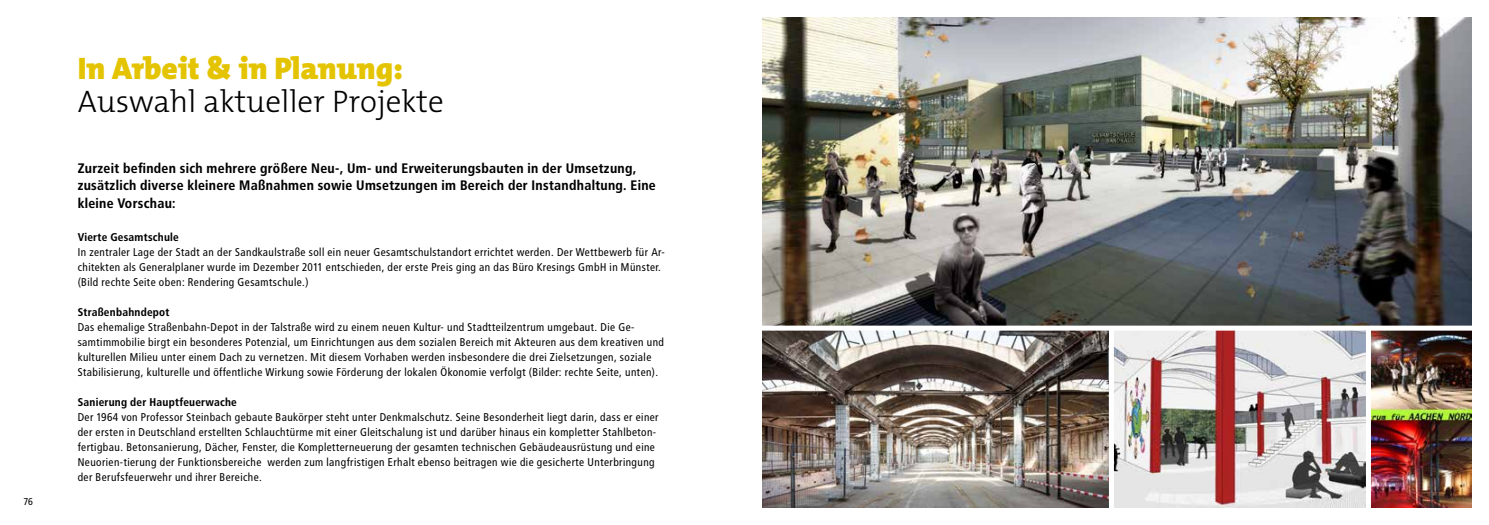
<style>
.page{position:relative;width:1489px;height:525px;background:#fff}
.page>*{position:absolute;margin:0;border:0;box-sizing:border-box;transform-origin:0 0}
.t1{font:300 31.25px "The Mix Os F";color:#000}
.t2{font:900 31.25px "The Mix Os F";color:#e4c400}
.t3{font:700 13.75px/17.5px "Transit";color:#000}
.t4{font:11.25px/15px "Transit";color:#000}
.t5{font:700 11.25px "Transit";color:#000}
.t6{font:10px "Transit";color:#000}
</style>
<div class="page">
<img style="left:762px;top:18px;width:708px;height:307px">
<img style="left:762px;top:330px;width:346px;height:177px">
<img style="left:1113px;top:330px;width:252px;height:177px">
<img style="left:1371px;top:330px;width:99px;height:177px">
<p class="t6" style="left:23px;top:495px;width:11px">76</p>
<h1 class="t2" style="left:78px;top:48px;width:327px">In Arbeit &amp; in Planung:</h1>
<h1 class="t1" style="left:78px;top:81px;width:367px">Auswahl aktueller Projekte</h1>
<p class="t3" style="left:78px;top:159px;width:580px">Zurzeit befinden sich mehrere größere Neu-, Um- und Erweiterungsbauten in der Umsetzung, zusätzlich diverse kleinere Maßnahmen sowie Umsetzungen im Bereich der Instandhaltung. Eine kleine Vorschau:</p>
<p class="t5" style="left:78px;top:230px;width:103px">Vierte Gesamtschule</p>
<p class="t4" style="left:78px;top:244px;width:589px">In zentraler Lage der Stadt an der Sandkaulstraße soll ein neuer Gesamtschulstandort errichtet werden. Der Wettbewerb für Ar&shy;chitekten als Generalplaner wurde im Dezember 2011 entschieden, der erste Preis ging an das Büro Kresings GmbH in Münster. (Bild rechte Seite oben: Rendering Gesamtschule.)</p>
<p class="t5" style="left:78px;top:305px;width:93px">Straßenbahndepot</p>
<p class="t4" style="left:78px;top:319px;width:588px">Das ehemalige Straßenbahn-Depot in der Talstraße wird zu einem neuen Kultur- und Stadtteilzentrum umgebaut. Die Ge&shy;samtimmobilie birgt ein besonderes Potenzial, um Einrichtungen aus dem sozialen Bereich mit Akteuren aus dem kreativen und kulturellen Milieu unter einem Dach zu vernetzen. Mit diesem Vorhaben werden insbesondere die drei Zielsetzungen, soziale Stabilisierung, kulturelle und öffentliche Wirkung sowie Förderung der lokalen Ökonomie verfolgt (Bilder: rechte Seite, unten).</p>
<p class="t5" style="left:78px;top:395px;width:161px">Sanierung der Hauptfeuerwache</p>
<p class="t4" style="left:78px;top:409px;width:583px">Der 1964 von Professor Steinbach gebaute Baukörper steht unter Denkmalschutz. Seine Besonderheit liegt darin, dass er einer der ersten in Deutschland erstellten Schlauchtürme mit einer Gleitschalung ist und darüber hinaus ein kompletter Stahlbeton&shy;fertigbau. Betonsanierung, Dächer, Fenster, die Kompletterneuerung der gesamten technischen Gebäudeausrüstung und eine Neuorien-tierung der Funktionsbereiche werden zum langfristigen Erhalt ebenso beitragen wie die gesicherte Unterbringung der Berufsfeuerwehr und ihrer Bereiche.</p>
</div>
